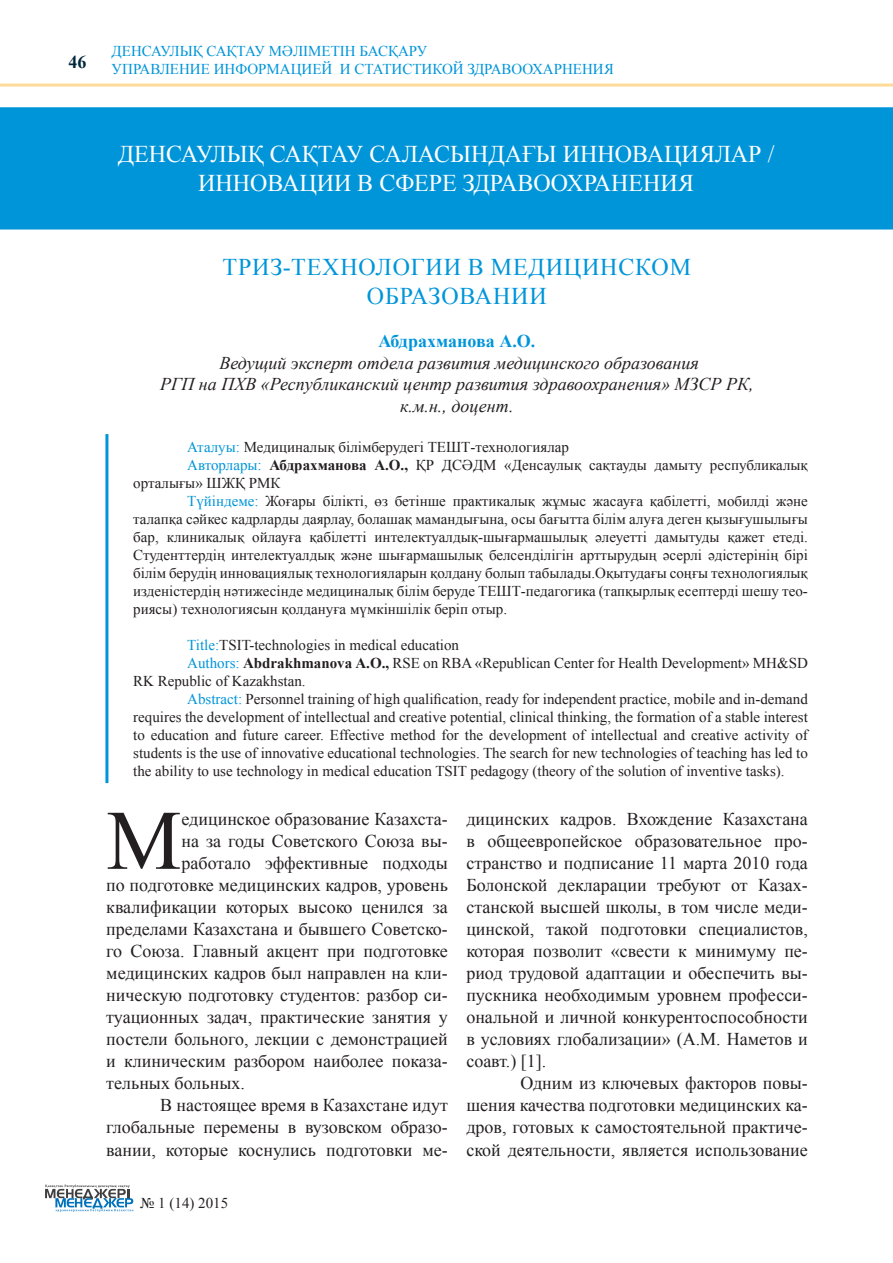
<style>
.page{position:relative;width:893px;height:1263px;background:#fff}
.page>*{position:absolute;margin:0;border:0;box-sizing:border-box;transform-origin:0 0}
.t1{font:84.6px "Times New Roman";color:#231f20}
.t2{font:24px/28.8px "Times New Roman";color:#fff;text-align:center}
.t3{font:24px/28.8px "Times New Roman";letter-spacing:.035em;color:#0095d9;text-align:center}
.t4{font:18px/22px "Times New Roman";color:#231f20;text-align:justify}
.t5{font:italic 18px/21.6px "Times New Roman";color:#231f20;text-align:center}
.t6{font:700 18px "Times New Roman";color:#0095d9}
.t7{font:700 18px "Times New Roman";color:#00273b}
.t8{font:15px "Times New Roman";color:#231f20}
.t9{font:15px/18px "Times New Roman";color:#0095d9}
.s1{color:#0095d9}
.s2{font-weight:700}
</style>
<div class="page">
<hr style="left:0;top:84px;width:893px;height:3px;background:#feda99">
<hr style="left:105px;top:434px;width:3px;height:349px;background:#0095d9">
<div style="left:0;top:108px;width:892px;height:121px;background:#0095d9"></div>
<div style="left:0;top:107px;width:893px;height:123px;border:2px solid #0095d9"></div>
<svg style="left:45px;top:1184px;width:88px;height:28px"></svg>
<p class="t7" style="left:69px;top:49px;width:19px">46</p>
<p class="t9" style="left:112px;top:42px;width:504px">ДЕНСАУЛЫҚ САҚТАУ МӘЛІМЕТІН БАСҚАРУ<br>УПРАВЛЕНИЕ ИНФОРМАЦИЕЙ И СТАТИСТИКОЙ ЗДРАВООХАРНЕНИЯ</p>
<h2 class="t2" style="left:118px;top:139px;width:658px">ДЕНСАУЛЫҚ САҚТАУ САЛАСЫНДАҒЫ ИННОВАЦИЯЛАР /<br>ИННОВАЦИИ В СФЕРЕ ЗДРАВООХРАНЕНИЯ</h2>
<h2 class="t3" style="left:223px;top:252px;width:470px">ТРИЗ-ТЕХНОЛОГИИ В МЕДИЦИНСКОМ<br>ОБРАЗОВАНИИ</h2>
<p class="t6" style="left:378px;top:328px;width:159px">Абдрахманова А.О.</p>
<p class="t5" style="left:160px;top:351px;width:595px">Ведущий эксперт отдела развития медицинского образования<br>РГП на ПХВ «Республиканский центр развития здравоохранения» МЗСР РК, к.м.н., доцент.</p>
<p class="t8" style="left:187px;top:436px;width:383px"><span class="s1">Аталуы:</span> Медициналық білімберудегі ТЕШТ-технологиялар</p>
<p class="t8" style="left:187px;top:454px;width:622px"><span class="s1">Авторлары:</span> <span class="s2">Абдрахманова А.О.,</span> ҚР ДСӘДМ «Денсаулық сақтауды дамыту республикалық</p>
<p class="t8" style="left:133px;top:472px;width:149px">орталығы» ШЖҚ РМК</p>
<p class="t8" style="left:187px;top:490px;width:622px"><span class="s1">Түйіндеме:</span> Жоғары білікті, өз бетінше практикалық жұмыс жасауға қабілетті, мобилді және</p>
<p class="t8" style="left:133px;top:508px;width:676px">талапқа сәйкес кадрларды даярлау, болашақ мамандығына, осы бағытта білім алуға деген қызығушылығы</p>
<p class="t8" style="left:133px;top:526px;width:676px">бар, клиникалық ойлауға қабілетті интелектуалдық-шығармашылық әлеуетті дамытуды қажет етеді.</p>
<p class="t8" style="left:133px;top:544px;width:676px">Студенттердің интелектуалдық және шығармашылық белсенділігін арттырудың әсерлі әдістерінің бірі</p>
<p class="t8" style="left:133px;top:562px;width:676px">білім берудің инновациялық технологияларын қолдану болып табылады.Оқытудағы соңғы технологиялық</p>
<p class="t8" style="left:133px;top:580px;width:676px">изденістердің нәтижесінде медициналық білім беруде ТЕШТ-педагогика (тапқырлық есептерді шешу тео-</p>
<p class="t8" style="left:133px;top:598px;width:375px">риясы) технологиясын қолдануға мүмкіншілік беріп отыр.</p>
<p class="t8" style="left:187px;top:634px;width:273px"><span class="s1">Title:</span>TSIT-technologies in medical education</p>
<p class="t8" style="left:187px;top:652px;width:622px"><span class="s1">Authors:</span> <span class="s2">Abdrakhmanova А.O.,</span> RSE on RBA «Republican Center for Health Development» MH&amp;SD</p>
<p class="t8" style="left:133px;top:670px;width:174px">RK Republic of Kazakhstan.</p>
<p class="t8" style="left:187px;top:688px;width:622px"><span class="s1">Abstract:</span> Personnel training of high qualification, ready for independent practice, mobile and in-demand</p>
<p class="t8" style="left:133px;top:706px;width:676px">requires the development of intellectual and creative potential, clinical thinking, the formation of a stable interest</p>
<p class="t8" style="left:133px;top:724px;width:676px">to education and future career. Effective method for the development of intellectual and creative activity of</p>
<p class="t8" style="left:133px;top:742px;width:676px">students is the use of innovative educational technologies. The search for new technologies of teaching has led to</p>
<p class="t8" style="left:133px;top:760px;width:653px">the ability to use technology in medical education TSIT pedagogy (theory of the solution of inventive tasks).</p>
<h1 class="t1" style="left:106px;top:781px;width:77px">М</h1>
<p class="t4" style="left:182px;top:807px;width:268px">едицинское образование Казахста-</p>
<p class="t4" style="left:182px;top:829px;width:268px">на за годы Советского Союза вы-</p>
<p class="t4" style="left:182px;top:851px;width:268px">работало эффективные подходы</p>
<p class="t4" style="left:106px;top:873px;width:343px">по подготовке медицинских кадров, уровень</p>
<p class="t4" style="left:106px;top:895px;width:343px">квалификации которых высоко ценился за</p>
<p class="t4" style="left:106px;top:917px;width:343px">пределами Казахстана и бывшего Советско-</p>
<p class="t4" style="left:106px;top:939px;width:343px">го Союза. Главный акцент при подготовке</p>
<p class="t4" style="left:106px;top:961px;width:343px">медицинских кадров был направлен на кли-</p>
<p class="t4" style="left:106px;top:983px;width:343px">ническую подготовку студентов: разбор си-</p>
<p class="t4" style="left:106px;top:1005px;width:343px">туационных задач, практические занятия у</p>
<p class="t4" style="left:106px;top:1027px;width:343px">постели больного, лекции с демонстрацией</p>
<p class="t4" style="left:106px;top:1050px;width:343px">и клиническим разбором наиболее показа-</p>
<p class="t4" style="left:106px;top:1072px;width:140px">тельных больных.</p>
<p class="t4" style="left:160px;top:1094px;width:289px">В настоящее время в Казахстане идут</p>
<p class="t4" style="left:106px;top:1116px;width:343px">глобальные перемены в вузовском образо-</p>
<p class="t4" style="left:106px;top:1138px;width:343px">вании, которые коснулись подготовки ме-</p>
<p class="t8" style="left:140px;top:1192px;width:90px">№ 1 (14) 2015</p>
<p class="t4" style="left:466px;top:807px;width:343px">дицинских кадров. Вхождение Казахстана в общеевропейское образовательное про&shy;странство и подписание 11 марта 2010 года Болонской декларации требуют от Казах&shy;станской высшей школы, в том числе меди&shy;цинской, такой подготовки специалистов, которая позволит «свести к минимуму пе&shy;риод трудовой адаптации и обеспечить вы&shy;пускника необходимым уровнем професси&shy;ональной и личной конкурентоспособности в условиях глобализации» (А.М. Наметов и соавт.) [1].</p>
<p class="t4" style="left:466px;top:1072px;width:343px;text-indent:54px">Одним из ключевых факторов повы&shy;шения качества подготовки медицинских ка&shy;дров, готовых к самостоятельной практиче&shy;ской деятельности, является использование</p>
</div>
